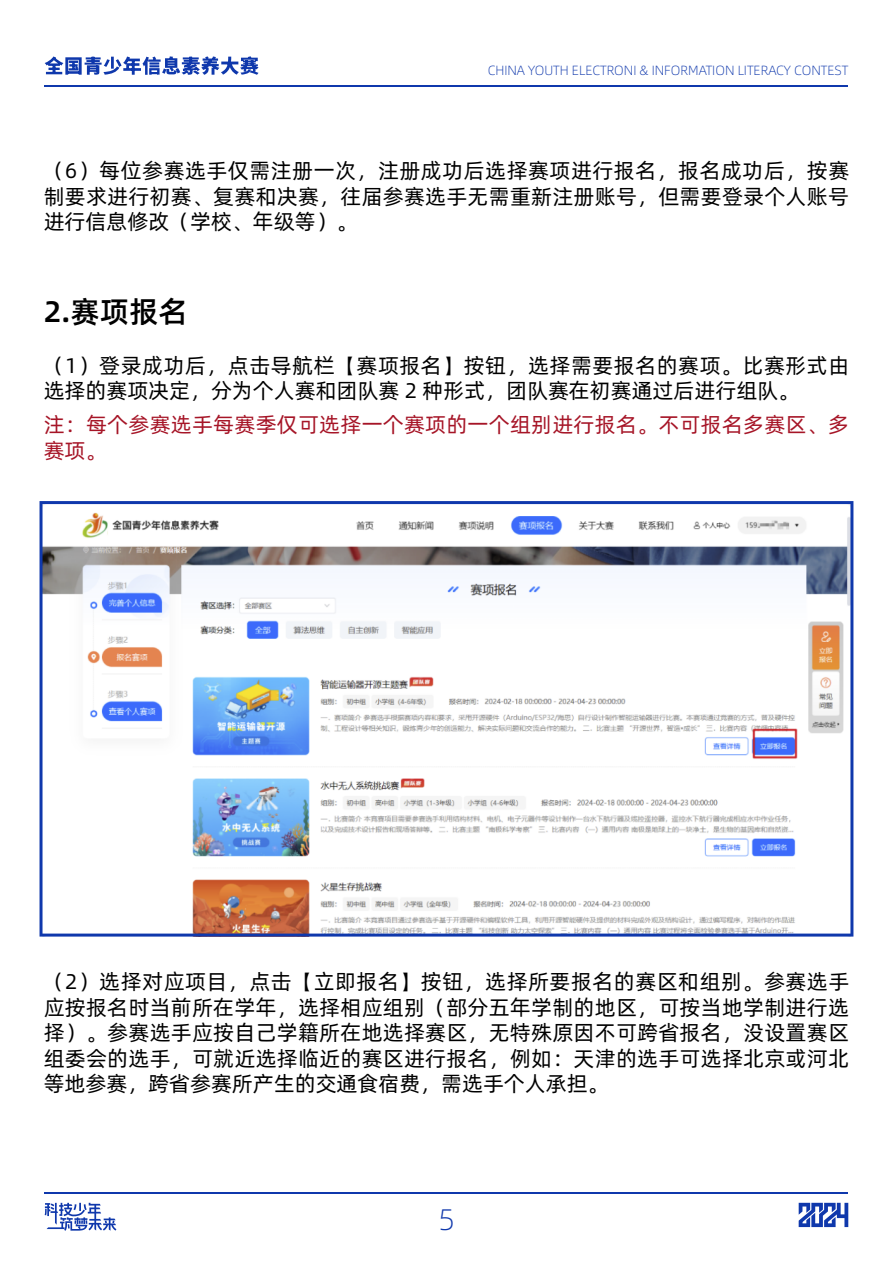
<style>
.page{position:relative;width:893px;height:1263px;background:#fff}
.page>*{position:absolute;margin:0;border:0;box-sizing:border-box;transform-origin:0 0}
.t1{font:500 29.7px "Alibaba Pu Hui Ti";color:#000}
.t2{font:300 29.7px "Alibaba Pu Hui Ti";color:#0f38ac}
.t3{font:21.3px/25.5px "Alibaba Pu Hui Ti";letter-spacing:.015em;color:#000;text-align:justify}
.t4{font:21.3px/25.5px "Alibaba Pu Hui Ti";letter-spacing:.015em;color:#a61527}
.t5{font:300 13.35px "Alibaba Pu Hui Ti";color:#0f38ac}
</style>
<div class="page">
<hr style="left:45px;top:85px;width:803px;height:2px;background:#0f38ac">
<svg style="left:45px;top:56px;width:214px;height:19px"></svg>
<hr style="left:45px;top:1192px;width:803px;height:1px;background:#0f38ac">
<svg style="left:45px;top:1203px;width:71px;height:28px"></svg>
<svg style="left:799px;top:1203px;width:49px;height:24px"></svg>
<svg style="left:40px;top:501px;width:813px;height:435px"></svg>
<p class="t5" style="left:488px;top:60px;width:362px">CHINA YOUTH ELECTRONI &amp; INFORMATION LITERACY CONTEST</p>
<p class="t3" style="left:44px;top:157px;width:807px">（6）每位参赛选手仅需注册一次，注册成功后选择赛项进行报名，报名成功后，按赛制要求进行初赛、复赛和决赛，往届参赛选手无需重新注册账号，但需要登录个人账号进行信息修改（学校、年级等）。</p>
<h1 class="t1" style="left:44px;top:288px;width:146px">2.赛项报名</h1>
<p class="t3" style="left:44px;top:351px;width:807px">（1）登录成功后，点击导航栏【赛项报名】按钮，选择需要报名的赛项。比赛形式由选择的赛项决定，分为个人赛和团队赛 2 种形式，团队赛在初赛通过后进行组队。</p>
<p class="t4" style="left:44px;top:411px;width:807px">注：每个参赛选手每赛季仅可选择一个赛项的一个组别进行报名。不可报名多赛区、多赛项。</p>
<p class="t3" style="left:44px;top:968px;width:807px">（2）选择对应项目，点击【立即报名】按钮，选择所要报名的赛区和组别。参赛选手应按报名时当前所在学年，选择相应组别（部分五年学制的地区，可按当地学制进行选择）。参赛选手应按自己学籍所在地选择赛区，无特殊原因不可跨省报名，没设置赛区组委会的选手，可就近选择临近的赛区进行报名，例如：天津的选手可选择北京或河北等地参赛，跨省参赛所产生的交通食宿费，需选手个人承担。</p>
<h1 class="t2" style="left:438px;top:1198px;width:18px">5</h1>
</div>
